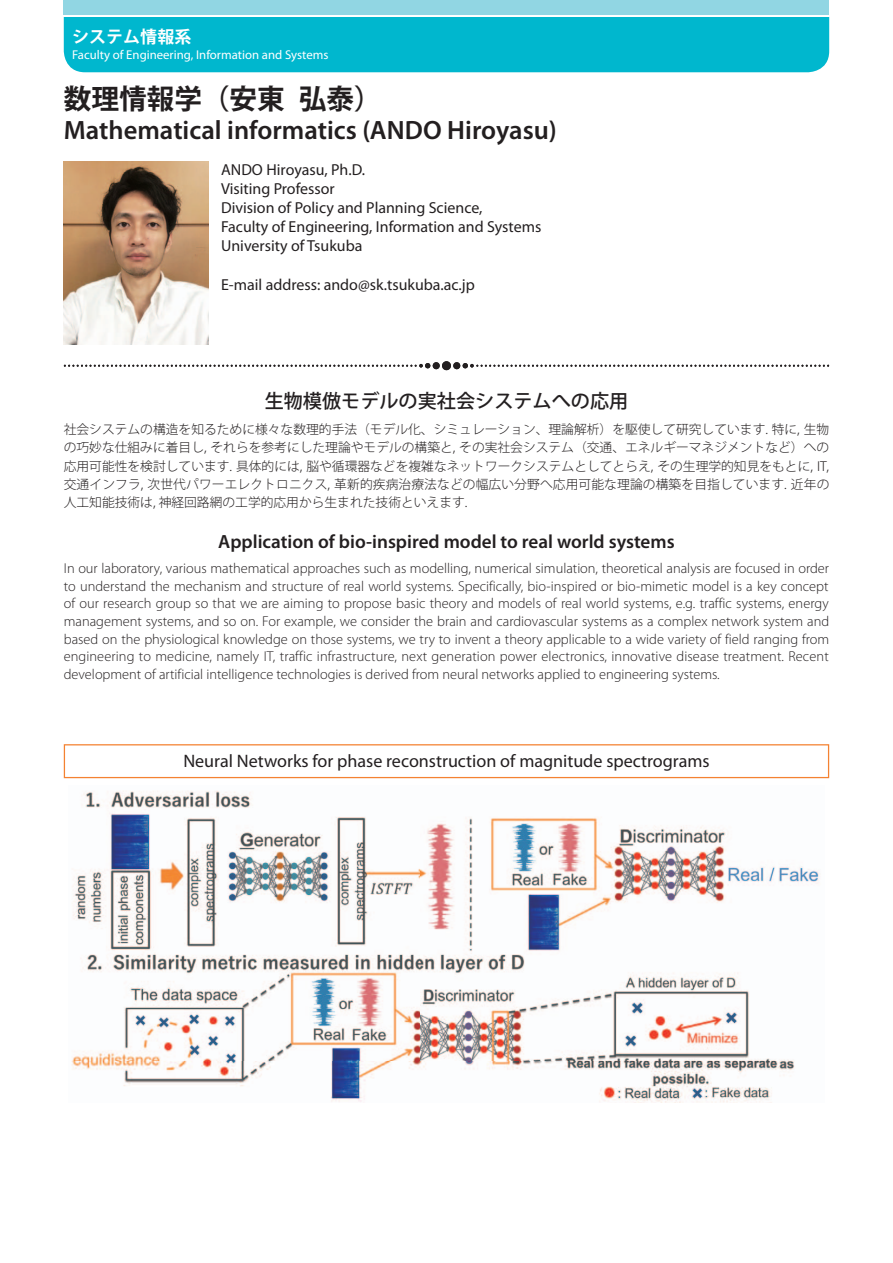
<style>
.page{position:relative;width:893px;height:1263px;background:#fff}
.page>*{position:absolute;margin:0;border:0;box-sizing:border-box;transform-origin:0 0}
.t1{font:27.6px "Koz Go Pro Bold 90 pv RKSJ H";color:#231f20}
.t2{font:600 26.55px "Myriad Pro";color:#231f20}
.t3{font:600 19.2px "Myriad Pro";color:#231f20}
.t4{font:19.2px "Koz Go Pro Medium 90 pv RKSJ H";color:#231f20}
.t5{font:18px "Myriad Pro";color:#231f20}
.t6{font:700 16.95px "Koz Go Pro";color:#fff}
.t7{font:15.9px/19.2px "Myriad Pro";color:#231f20}
.t8{font:300 14.4px/17.5px "Myriad Pro";color:#231f20}
.t9{font:12.75px/18.1px "Koz Go Pro Light 90 pv RKSJ H";letter-spacing:.01em;color:#231f20;text-align:justify}
.t10{font:12.75px "Myriad Pro";color:#fff}
</style>
<div class="page">
<div style="left:64px;top:17px;width:765px;height:55px;background:#00b7ce"></div>
<div style="left:64px;top:0;width:765px;height:15px;background:#91d6e3"></div>
<div style="left:442px;top:361px;width:9px;height:9px;background:#231f20;border-radius:50%"></div>
<div style="left:433px;top:362px;width:7px;height:7px;background:#231f20;border-radius:50%"></div>
<div style="left:453px;top:362px;width:7px;height:7px;background:#231f20;border-radius:50%"></div>
<svg style="left:65px;top:363px;width:365px;height:5px"></svg>
<svg style="left:463px;top:363px;width:366px;height:5px"></svg>
<div style="left:64px;top:744px;width:765px;height:34px;border:1px solid #f48232"></div>
<img style="left:71px;top:791px;width:748px;height:311px">
<img style="left:64px;top:162px;width:144px;height:182px">
<p class="t6" style="left:72px;top:25px;width:121px">システム情報系</p>
<p class="t10" style="left:72px;top:46px;width:258px">Faculty of Engineering, Information and Systems</p>
<h1 class="t1" style="left:64px;top:81px;width:319px">数理情報学（安東弘泰）</h1>
<h2 class="t2" style="left:64px;top:113px;width:494px">Mathematical informatics (ANDO Hiroyasu)</h2>
<p class="t7" style="left:221px;top:160px;width:322px">ANDO Hiroyasu, Ph.D.<br>Associate Professor<br>Division of Policy and Planning Science,<br>Faculty of Engineering, Information and Systems<br>University of Tsukuba</p>
<p class="t7" style="left:221px;top:275px;width:255px">E-mail address: ando@sk.tsukuba.ac.jp</p>
<p class="t7" style="left:266px;top:160px;width:12px">H</p>
<p class="t7" style="left:221px;top:179px;width:115px">Visiting Professor</p>
<h3 class="t4" style="left:265px;top:389px;width:365px">生物模倣モデルの実社会システムへの応用</h3>
<p class="t9" style="left:64px;top:421px;width:767px">社会システムの構造を知るために様々な数理的手法（モデル化、シミュレーション、理論解析）を駆使して研究しています. 特に, 生物の巧妙な仕組みに着目し, それらを参考にした理論やモデルの構築と, その実社会システム（交通、エネルギーマネジメントなど）への応用可能性を検討しています. 具体的には, 脳や循環器などを複雑なネットワークシステムとしてとらえ, その生理学的知見をもとに, IT,交通インフラ, 次世代パワーエレクトロニクス, 革新的疾病治療法などの幅広い分野へ応用可能な理論の構築を目指しています. 近年の人工知能技術は, 神経回路網の工学的応用から生まれた技術といえます.</p>
<h3 class="t3" style="left:218px;top:529px;width:458px">Application of bio-inspired model to real world systems</h3>
<p class="t8" style="left:64px;top:560px;width:767px;text-align:justify">In our laboratory, various mathematical approaches such as modelling, numerical simulation, theoretical analysis are focused in order to understand the mechanism and structure of real world systems. Specifically, bio-inspired or bio-mimetic model is a key concept of our research group so that we are aiming to propose basic theory and models of real world systems, e.g. traffic systems, energy management systems, and so on. For example, we consider the brain and cardiovascular systems as a complex network system and based on the physiological knowledge on those systems, we try to invent a theory applicable to a wide variety of field ranging from engineering to medicine, namely IT, traffic infrastructure, next generation power electronics, innovative disease treatment. Recent development of artificial intelligence technologies is derived from neural networks applied to engineering systems.</p>
<p class="t9" style="left:64px;top:439px;width:767px">の巧妙な仕組みに着目し, それらを参考にした理論やモデルの構築と, その実社会システム（交通、エネルギーマネジメントなど）への応用可能性を検討しています. 具体的には, 脳や循環器などを複雑なネットワークシステムとしてとらえ, その生理学的知見をもとに, IT,交通インフラ, 次世代パワーエレクトロニクス, 革新的疾病治療法などの幅広い分野へ応用可能な理論の構築を目指しています. 近年の</p>
<p class="t8" style="left:426px;top:613px;width:8px">e</p>
<p class="t8" style="left:64px;top:648px;width:767px">engineering to medicine, namely IT, traffic infrastructure, next generation power electronics, innovati e d sease treatment. Rece t development of artificial intelligence technologies is derived from neural networks applied to engineering systems.</p>
<p class="t5" style="left:183px;top:750px;width:528px">Neural Networks for phase reconstruction of magnitude spectrograms</p>
</div>
